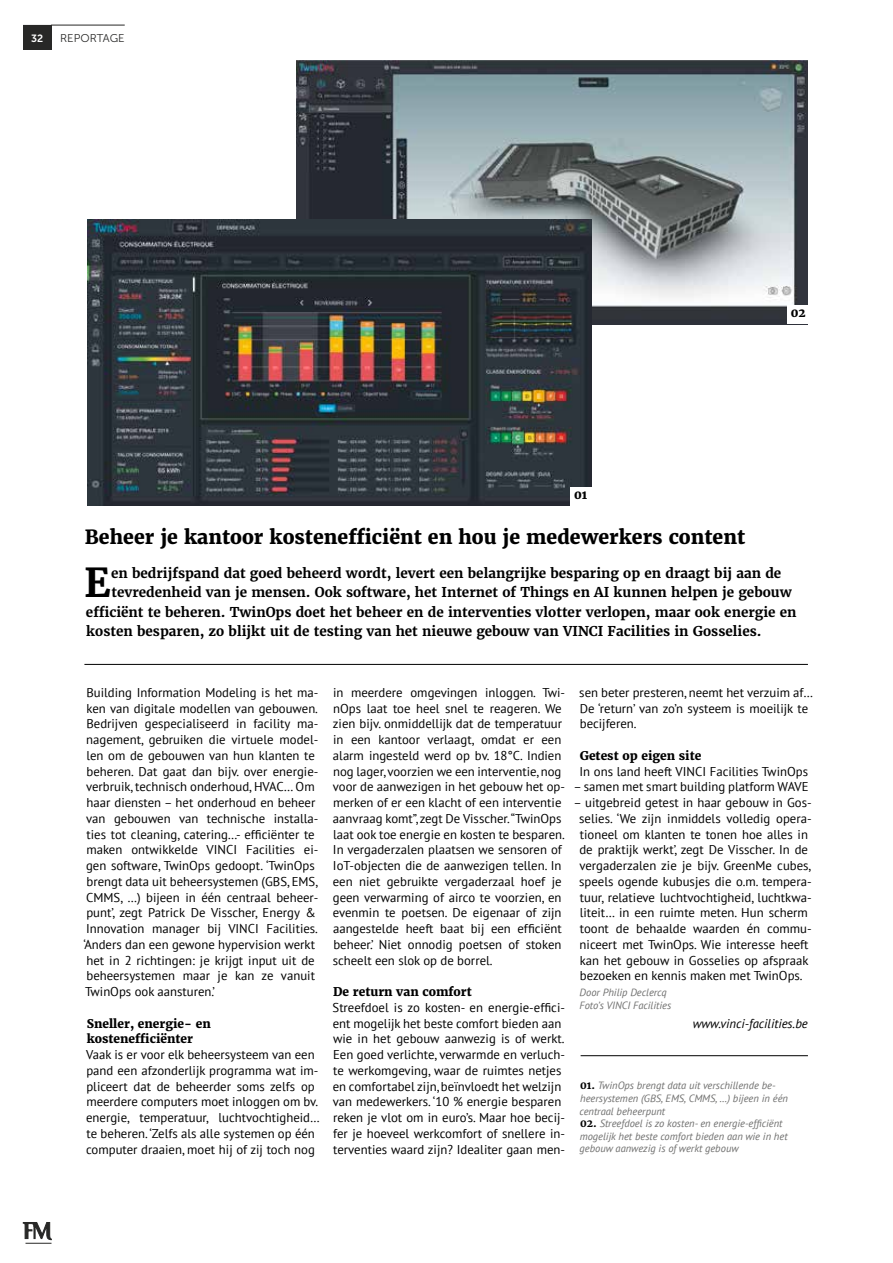
<style>
.page{position:relative;width:893px;height:1263px;background:#fff}
.page>*{position:absolute;margin:0;border:0;box-sizing:border-box;transform-origin:0 0}
.t1{font:700 39.75px "Merriweather";color:#000}
.t2{font:800 19.5px "Merriweather";color:#000}
.t3{font:700 13.5px "Merriweather";color:#000}
.t4{font:12.75px/15.8px "PT Sans";color:#000}
.t5{font:italic 12.75px "PT Sans";color:#000}
.t6{font:800 12px/15.8px "Merriweather";color:#000}
.t7{font:11.25px "Museo Sans 300";color:#282827}
.t8{font:italic 10.5px/12.6px "PT Sans";color:#6f6f6e}
.t9{font:10.5px "Museo Sans 700";color:#fff}
.s1{font-family:"Merriweather";font-weight:700;font-style:normal;color:#000}
</style>
<div class="page">
<hr style="left:84px;top:664px;width:724px;height:1px;background:#000">
<hr style="left:581px;top:1055px;width:227px;height:1px;background:#000">
<img style="left:296px;top:60px;width:512px;height:264px">
<img style="left:87px;top:219px;width:504px;height:286px">
<svg style="left:23px;top:1222px;width:29px;height:22px"></svg>
<div style="left:787px;top:306px;width:22px;height:18px;background:#fff"></div>
<div style="left:570px;top:488px;width:21px;height:18px;background:#fff"></div>
<div style="left:23px;top:25px;width:29px;height:25px;background:#282827"></div>
<svg style="left:23px;top:24px;width:29px;height:1px"></svg>
<hr style="left:52px;top:25px;width:73px;height:1px;background:#282827">
<p class="t9" style="left:31px;top:32px;width:14px">32</p>
<p class="t7" style="left:60px;top:32px;width:66px">REPORTAGE</p>
<p class="t6" style="left:574px;top:487px;width:15px">01</p>
<p class="t6" style="left:791px;top:305px;width:16px">02</p>
<h2 class="t2" style="left:85px;top:524px;width:662px">Beheer je kantoor kostenefficiënt en hou je medewerkers content</h2>
<h1 class="t1" style="left:84px;top:558px;width:28px">E</h1>
<p class="t3" style="left:111px;top:564px;width:672px">en bedrijfspand dat goed beheerd wordt, levert een belangrijke besparing op en draagt bij aan de</p>
<p class="t3" style="left:111px;top:584px;width:682px">tevredenheid van je mensen. Ook software, het Internet of Things en AI kunnen helpen je gebouw</p>
<p class="t3" style="left:86px;top:603px;width:712px">efficiënt te beheren. TwinOps doet het beheer en de interventies vlotter verlopen, maar ook energie en</p>
<p class="t3" style="left:86px;top:623px;width:677px">kosten besparen, zo blijkt uit de testing van het nieuwe gebouw van VINCI Facilities in Gosselies.</p>
<p class="t4" style="left:83px;top:684px;width:236px">Building Information Modeling is het ma&shy;ken van digitale modellen van gebouwen.<br>Bedrijven gespecialiseerd in facility ma&shy;nagement, gebruiken die virtuele model&shy;len om de gebouwen van hun klanten te beheren. Dat gaat dan bijv. over energie&shy;verbruik, technisch onderhoud, HVAC… Om haar diensten – het onderhoud en beheer van gebouwen van technische installa&shy;ties tot cleaning, catering…- efficiënter te maken ontwikkelde VINCI Facilities ei&shy;gen software, TwinOps gedoopt. ‘TwinOps brengt data uit beheersystemen (GBS, EMS, CMMS, …) bijeen in één centraal beheer&shy;punt’, zegt Patrick De Visscher, Energy &amp; Innovation manager bij VINCI Facilities. ‘Anders dan een gewone hypervision werkt het in 2 richtingen: je krijgt input uit de beheersystemen maar je kan ze vanuit TwinOps ook aansturen.’</p>
<p class="t6" style="left:87px;top:1015px;width:126px">Sneller, energie- en kostenefficiënter</p>
<p class="t4" style="left:86px;top:1046px;width:235px">Vaak is er voor elk beheersysteem van een pand een afzonderlijk programma wat im&shy;pliceert dat de beheerder soms zelfs op meerdere computers moet inloggen om bv. energie, temperatuur, luchtvochtigheid… te beheren. ‘Zelfs als alle systemen op één computer draaien, moet hij of zij toch nog</p>
<p class="t4" style="left:333px;top:684px;width:234px">in meerdere omgevingen inloggen. Twi&shy;nOps laat toe heel snel te reageren. We zien bijv. onmiddellijk dat de temperatuur in een kantoor verlaagt, omdat er een alarm ingesteld werd op bv. 18°C. Indien nog lager,voorzien we een interventie,nog voor de aanwezigen in het gebouw het op&shy;merken of er een klacht of een interventie aanvraag komt”, zegt De Visscher.“TwinOps laat ook toe energie en kosten te besparen.<br>In vergaderzalen plaatsen we sensoren of IoT-objecten die de aanwezigen tellen. In een niet gebruikte vergaderzaal hoef je geen verwarming of airco te voorzien, en evenmin te poetsen. De eigenaar of zijn aangestelde heeft baat bij een efficiënt beheer.’ Niet onnodig poetsen of stoken scheelt een slok op de borrel.</p>
<p class="t6" style="left:333px;top:984px;width:140px">De return van comfort</p>
<p class="t4" style="left:333px;top:999px;width:234px">Streefdoel is zo kosten- en energie-effici&shy;ënt mogelijk het beste comfort bieden aan wie in het gebouw aanwezig is of werkt.<br>Een goed verlichte, verwarmde en verluch&shy;te werkomgeving, waar de ruimtes netjes en comfortabel zijn, beïnvloedt het welzijn van medewerkers. ‘10 % energie besparen reken je vlot om in euro’s. Maar hoe becij&shy;fer je hoeveel werkcomfort of snellere in&shy;terventies waard zijn? Idealiter gaan men-</p>
<p class="t4" style="left:579px;top:684px;width:235px">sen beter presteren, neemt het verzuim af…<br>De ‘return’ van zo’n systeem is moeilijk te becijferen.</p>
<p class="t6" style="left:580px;top:747px;width:123px">Getest op eigen site</p>
<p class="t4" style="left:574px;top:763px;width:237px;text-align:center">In ons land heeft VINCI Facilities TwinOps –samen met smart building platform WAVE</p>
<p class="t4" style="left:574px;top:794px;width:240px;text-align:center">– uitgebreid getest in haar gebouw in Gos&shy;selies. ‘We zijn inmiddels volledig opera&shy;tioneel om klanten te tonen hoe alles in de praktijk werkt’, zegt De Visscher. In de vergaderzalen zie je bijv. GreenMe cubes, speels ogende kubusjes die o.m. tempera&shy;tuur, relatieve luchtvochtigheid, luchtkwa&shy;liteit… in een ruimte meten. Hun scherm toont de behaalde waarden én commu&shy;niceert met TwinOps. Wie interesse heeft kan het gebouw in Gosselies op afspraak bezoeken en kennis maken met TwinOps.</p>
<p class="t8" style="left:580px;top:986px;width:93px">Door Philip Declercq<br>Foto’s VINCI Facilities</p>
<p class="t5" style="left:693px;top:1015px;width:117px">www.vinci-facilities.be</p>
<p class="t8" style="left:580px;top:1079px;width:210px"><span class="s1">01.</span> TwinOps brengt data uit verschillende be&shy;heersystemen (GBS, EMS, CMMS, …) bijeen in één centraal beheerpunt</p>
<p class="t8" style="left:580px;top:1117px;width:210px"><span class="s1">02.</span> Streefdoel is zo kosten- en energie-efficiënt mogelijk het beste comfort bieden aan wie in het gebouw aanwezig is of werkt gebouw</p>
</div>
